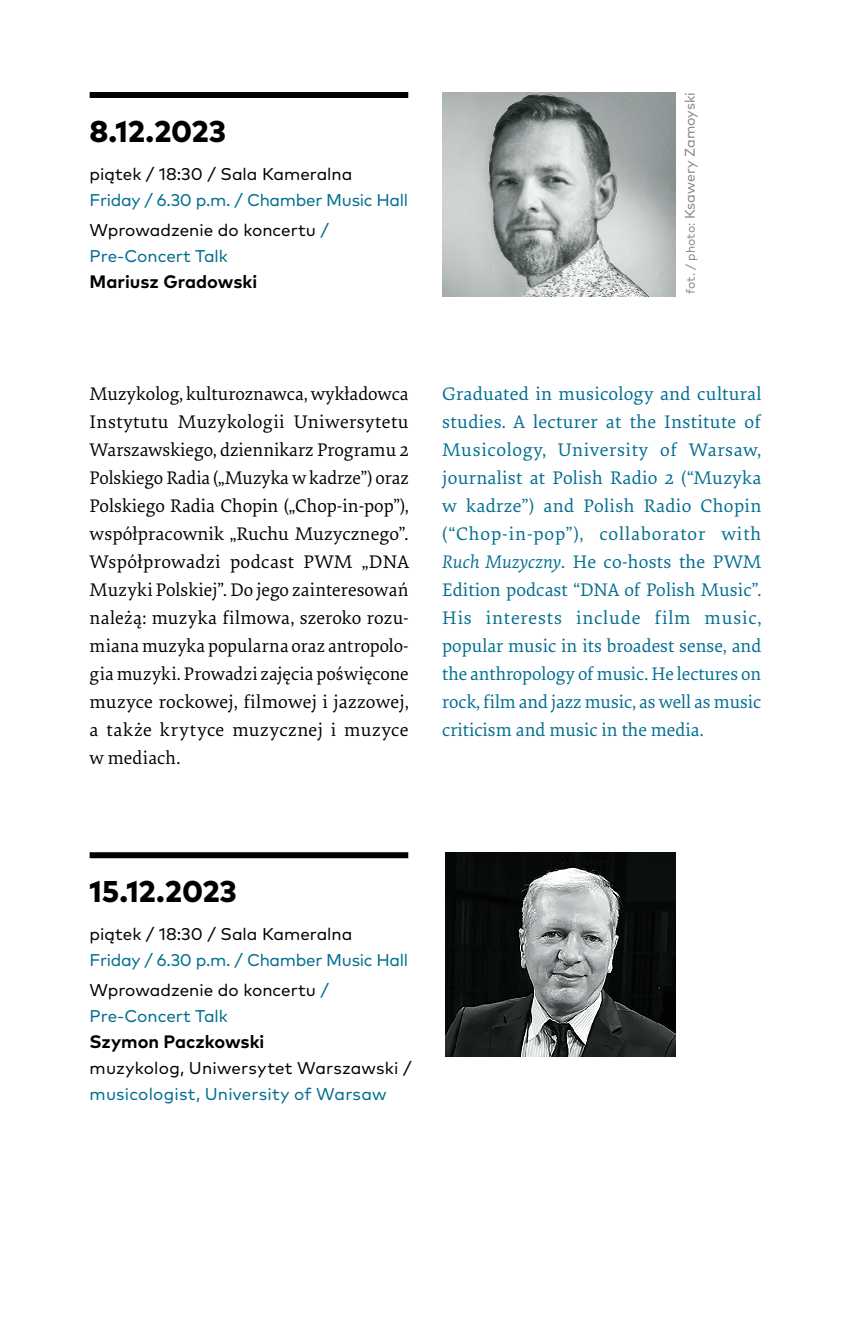
<style>
.page{position:relative;width:851px;height:1333px;background:#fff}
.page>*{position:absolute;margin:0;border:0;box-sizing:border-box;transform-origin:0 0}
.t1{font:800 30px "Mark OT";color:#000}
.t2{font:19px/28px "Elena Basic";letter-spacing:.01em;color:#000;text-align:justify}
.t3{font:19px/28px "Elena Basic";color:#006d8f;text-align:justify}
.t4{font:700 18px "Mark OT";color:#000}
.t5{font:17px/30px "Mark Pro";letter-spacing:-.02em;color:#006d8f}
.t6{font:17px "Mark Pro";color:#000}
.t7{font:17px "Mark Pro";color:#006d8f}
.t8{font:14px "Mark Pro";color:#878787}
.s1{color:#000}
.s2{font-size:12px}
.s3{font-style:italic}
</style>
<div class="page">
<div style="left:90px;top:92px;width:318px;height:6px;background:#000"></div>
<img style="left:442px;top:92px;width:233px;height:205px">
<div style="left:90px;top:852px;width:318px;height:6px;background:#000"></div>
<img style="left:445px;top:852px;width:230px;height:204px">
<h1 class="t1" style="left:90px;top:112px;width:138px">8.12.2023</h1>
<p class="t6" style="left:90px;top:161px;width:264px">piątek / 18:30 / Sala Kameralna</p>
<p class="t5" style="left:90px;top:184px;width:320px">Friday / 6.30 p.m. / Chamber Music Hall<br><span class="s1">Wprowadzenie do koncertu</span> /</p>
<p class="t7" style="left:90px;top:243px;width:140px">Pre-Concert Talk</p>
<p class="t4" style="left:90px;top:270px;width:169px">Mariusz Gradowski</p>
<p class="t8" style="left:679px;top:294px;width:203px;rotate:-90deg"><span class="s2">fot. / photo:</span> Ksawery Zamoyski</p>
<p class="t2" style="left:90px;top:379px;width:320px">Muzykolog, kulturoznawca, wykładowca Instytutu Muzykologii Uniwersytetu Warszawskiego, dziennikarz Programu 2<br>Polskiego Radia („Muzyka w kadrze”) oraz Polskiego Radia Chopin („Chop-in-pop”), współpracownik „Ruchu Muzycznego”.<br>Współprowadzi podcast PWM „DNA Muzyki Polskiej”. Do jego zainteresowań należą: muzyka filmowa, szeroko rozu&shy;miana muzyka popularna oraz antropolo&shy;gia muzyki. Prowadzi zajęcia poświęcone muzyce rockowej, filmowej i jazzowej, a także krytyce muzycznej i muzyce w mediach.</p>
<p class="t3" style="left:442px;top:379px;width:321px">Graduated in musicology and cultural studies. A lecturer at the Institute of Musicology, University of Warsaw, journalist at Polish Radio 2 (“Muzyka w kadrze”) and Polish Radio Chopin (“Chop-in-pop”), collaborator with <span class="s3">Ruch Muzyczny</span>. He co-hosts the PWM Edition podcast “DNA of Polish Music”.<br>His interests include film music, popular music in its broadest sense, and the anthropology of music. He lectures on rock, film and jazz music, as well as music criticism and music in the media.</p>
<h1 class="t1" style="left:90px;top:872px;width:149px">15.12.2023</h1>
<p class="t6" style="left:90px;top:921px;width:264px">piątek / 18:30 / Sala Kameralna</p>
<p class="t5" style="left:90px;top:943px;width:320px">Friday / 6.30 p.m. / Chamber Music Hall<br><span class="s1">Wprowadzenie do koncertu</span> /</p>
<p class="t7" style="left:90px;top:1003px;width:140px">Pre-Concert Talk</p>
<p class="t4" style="left:90px;top:1030px;width:176px">Szymon Paczkowski</p>
<p class="t6" style="left:90px;top:1055px;width:323px">muzykolog, Uniwersytet Warszawski /</p>
<p class="t7" style="left:90px;top:1081px;width:298px">musicologist, University of Warsaw</p>
</div>
